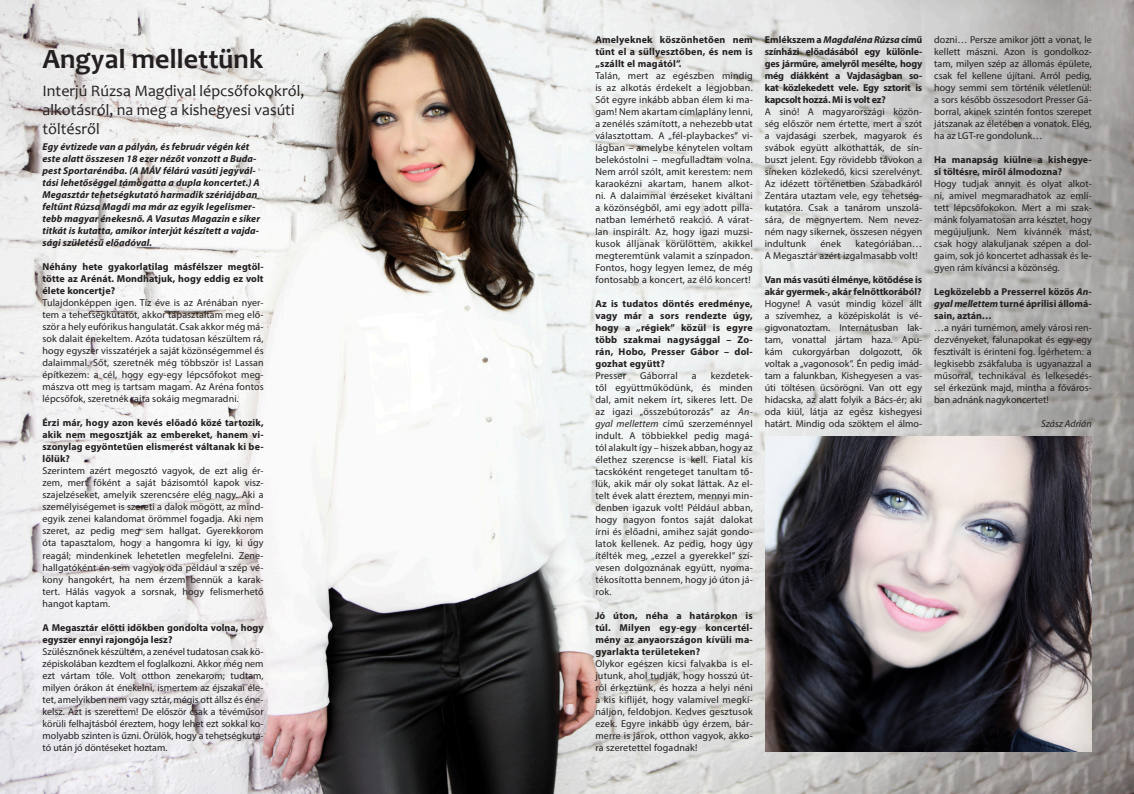
<style>
.page{position:relative;width:1134px;height:794px;background:#fff}
.page>*{position:absolute;margin:0;border:0;box-sizing:border-box;transform-origin:0 0}
.t1{font:700 28px "Candara";color:#231f20}
.t2{font:16px/19.2px "Candara";color:#231f20}
.t3{font:10px/12px "Myriad Pro";letter-spacing:.01em;color:#231f20;text-align:justify}
.t4{font:700 10px/12px "Myriad Pro";color:#231f20;text-align:justify}
.t5{font:italic 700 10px/12px "Myriad Pro";letter-spacing:.01em;color:#231f20}
.t6{font:italic 10px "Myriad Pro";color:#231f20}
.s1{font-style:italic}
</style>
<div class="page">
<img style="left:0;top:0;width:1134px;height:794px">
<img style="left:765px;top:437px;width:326px;height:314px">
<p class="t1" style="left:43px;top:41px;width:222px">Angyal mellettünk</p>
<p class="t2" style="left:43px;top:81px;width:263px">Interjú Rúzsa Magdival lépcsőfokokról, alkotásról, na meg a kishegyesi vasúti töltésről</p>
<p class="t5" style="left:43px;top:141px;width:219px">Egy évtizede van a pályán, és február végén két este alatt összesen 18 ezer nézőt vonzott a Buda&shy;pest Sportarénába. (A MÁV félárú vasúti jegyvál&shy;tási lehetőséggel támogatta a dupla koncertet.) A Megasztár tehetségkutató harmadik szériájában feltűnt Rúzsa Magdi ma már az egyik legelismer&shy;tebb magyar énekesnő. A Vasutas Magazin e siker titkát is kutatta, amikor interjút készített a vajda&shy;sági születésű előadóval.</p>
<p class="t4" style="left:43px;top:261px;width:223px">Néhány hete gyakorlatilag másfélszer megtöl&shy;tötte az Arénát. Mondhatjuk, hogy eddig ez volt élete koncertje?</p>
<p class="t3" style="left:43px;top:297px;width:223px">Tulajdonképpen igen. Tíz éve is az Arénában nyer&shy;tem a tehetségkutatót, akkor tapasztaltam meg elő&shy;ször a hely eufórikus hangulatát. Csak akkor még má&shy;sok dalait énekeltem. Azóta tudatosan készültem rá, hogy egyszer visszatérjek a saját közönségemmel és dalaimmal. Sőt, szeretnék még többször is! Lassan építkezem: a cél, hogy egy-egy lépcsőfokot meg&shy;mászva ott meg is tartsam magam. Az Aréna fontos lépcsőfok, szeretnék rajta sokáig megmaradni.</p>
<p class="t4" style="left:43px;top:417px;width:223px">Érzi már, hogy azon kevés előadó közé tartozik, akik nem megosztják az embereket, hanem vi&shy;szonylag egyöntetűen elismerést váltanak ki be&shy;lőlük?</p>
<p class="t3" style="left:43px;top:465px;width:223px">Szerintem azért megosztó vagyok, de ezt alig ér&shy;zem, mert főként a saját bázisomtól kapok vis - szajelzéseket, amelyik szerencsére elég nagy. Aki a személyiségemet is szereti a dalok mögött, az mind&shy;egyik zenei kalandomat örömmel fogadja. Aki nem szeret, az pedig meg sem hallgat. Gyerekkorom óta tapasztalom, hogy a hangomra ki így, ki úgy reagál; mindenkinek lehetetlen megfelelni. Zene&shy;hallgatóként én sem vagyok oda például a szép vé&shy;kony hangokért, ha nem érzem bennük a karak&shy;tert. Hálás vagyok a sorsnak, hogy felismerhető hangot kaptam.</p>
<p class="t4" style="left:43px;top:621px;width:223px">A Megasztár előtti időkben gondolta volna, hogy egyszer ennyi rajongója lesz?</p>
<p class="t3" style="left:43px;top:645px;width:223px">Szülésznőnek készültem, a zenével tudatosan csak kö&shy;zépiskolában kezdtem el foglalkozni. Akkor még nem ezt vártam tőle. Volt otthon zenekarom; tudtam, milyen órákon át énekelni, ismertem az éjszakai éle&shy;tet, amelyikben nem vagy sztár, mégis ott állsz és éne&shy;kelsz. Azt is szerettem! De először csak a tévéműsor körüli felhajtásból éreztem, hogy lehet ezt sokkal ko&shy;molyabb szinten is űzni. Örülök, hogy a tehetségkuta&shy;tó után jó döntéseket hoztam.</p>
<p class="t4" style="left:595px;top:33px;width:159px">Amelyeknek köszönhetően nem tűnt el a süllyesztőben, és nem is „szállt el magától”.</p>
<p class="t3" style="left:595px;top:69px;width:159px">Talán, mert az egészben mindig is az alkotás érdekelt a legjobban.<br>Sőt egyre inkább abban élem ki ma&shy;gam! Nem akartam címlaplány lenni, a zenélés számított, a nehezebb utat választottam. A „fél-playbackes” vi&shy;lágban – amelybe kénytelen voltam belekóstolni – megfulladtam volna.<br>Nem arról szólt, amit kerestem: nem karaokézni akartam, hanem alkot&shy;ni. A dalaimmal érzéseket kiváltani a közönségből, ami egy adott pilla&shy;natban lemérhető reakció. A várat&shy;lan inspirált. Az, hogy igazi muzsi&shy;kusok álljanak körülöttem, akikkel megteremtünk valamit a színpadon.<br>Fontos, hogy legyen lemez, de még fontosabb a koncert, az élő koncert!</p>
<p class="t4" style="left:595px;top:297px;width:159px">Az is tudatos döntés eredménye, vagy már a sors rendezte úgy, hogy a „régiek” közül is egyre több szakmai nagysággal – Zo&shy;rán, Hobo, Presser Gábor – dol&shy;gozhat együtt?</p>
<p class="t3" style="left:595px;top:369px;width:32px">Presser</p>
<p class="t3" style="left:640px;top:369px;width:39px">Gáborral</p>
<p class="t3" style="left:692px;top:369px;width:6px">a</p>
<p class="t3" style="left:595px;top:369px;width:159px;text-indent:115px">kezdetek&shy;től együttműködünk, és minden dal, amit nekem írt, sikeres lett. De az igazi „összebútorozás” az <span class="s1">An&shy;gyal mellettem</span> című szerzeménnyel indult. A többiekkel pedig magá&shy;tól alakult így – hiszek abban, hogy az élethez szerencse is kell. Fiatal kis tacskóként rengeteget tanultam tő&shy;lük, akik már oly sokat láttak. Az el&shy;telt évek alatt éreztem, mennyi min&shy;denben igazuk volt! Például abban, hogy nagyon fontos saját dalokat írni és előadni, amihez saját gondo&shy;latok kellenek. Az pedig, hogy úgy ítélték meg, „ezzel a gyerekkel” szí&shy;vesen dolgoznának együtt, nyoma&shy;tékosította bennem, hogy jó úton já&shy;rok.</p>
<p class="t4" style="left:595px;top:609px;width:159px">Jó úton, néha a határokon is túl. Milyen egy-egy koncertél&shy;mény az anyaországon kívüli ma&shy;gyarlakta területeken?</p>
<p class="t3" style="left:595px;top:657px;width:159px">Olykor egészen kicsi falvakba is el&shy;jutunk, ahol tudják, hogy hosszú út&shy;ról érkeztünk, és hozza a helyi néni a kis kiflijét, hogy valamivel megkí&shy;náljon, feldobjon. Kedves gesztusok ezek. Egyre inkább úgy érzem, bár&shy;merre is járok, otthon vagyok, akko&shy;ra szeretettel fogadnak!</p>
<p class="t4" style="left:765px;top:33px;width:159px">Emlékszem a <span class="s1">Magdaléna Rúzsa</span> című színházi előadásából egy különle&shy;ges járműre, amelyről mesélte, hogy még diákként a Vajdaságban so&shy;kat közlekedett vele. Egy sztorit is kapcsolt hozzá. Mi is volt ez?</p>
<p class="t3" style="left:765px;top:105px;width:159px">A sinó! A magyarországi közön&shy;ség először nem értette, mert a szót a vajdasági szerbek, magyarok és svábok együtt alkothatták, de sín&shy;buszt jelent. Egy rövidebb távokon a síneken közlekedő, kicsi szerelvényt.<br>Az idézett történetben Szabadkáról Zentára utaztam vele, egy tehetség&shy;kutatóra. Csak a tanárom unszolá&shy;sára, de megnyertem. Nem nevez&shy;ném nagy sikernek, összesen négyen indultunk</p>
<p class="t3" style="left:765px;top:237px;width:159px;text-indent:91px">kategóriában…<br>A Megasztár azért izgalmasabb volt!</p>
<p class="t4" style="left:765px;top:273px;width:159px">Van más vasúti élménye, kötődése is akár gyermek-, akár felnőttkorából?</p>
<p class="t3" style="left:765px;top:297px;width:159px">Hogyne! A vasút mindig közel állt a szívemhez, a középiskolát is vé&shy;gigvonatoztam. Internátusban lak&shy;tam, vonattal jártam haza. Apu&shy;kám cukorgyárban dolgozott, ők voltak a „vagonosok”. Én pedig imád&shy;tam a falunkban, Kishegyesen a vas&shy;úti töltésen ücsörögni. Van ott egy hidacska, az alatt folyik a Bács-ér; aki oda kiül, látja az egész kishegyesi határt. Mindig oda szöktem el álmo-</p>
<p class="t3" style="left:820px;top:237px;width:22px">ének</p>
<p class="t3" style="left:934px;top:33px;width:159px">dozni… Persze amikor jött a vonat, le kellett mászni. Azon is gondolkoz&shy;tam, milyen szép az állomás épülete, csak fel kellene újítani. Arról pedig, hogy semmi sem történik véletlenül: a sors később összesodort Presser Gá&shy;borral, akinek szintén fontos szerepet játszanak az életében a vonatok. Elég, ha az LGT-re gondolunk…</p>
<p class="t4" style="left:934px;top:153px;width:159px">Ha manapság kiülne a kishegye&shy;si töltésre, miről álmodozna?</p>
<p class="t3" style="left:934px;top:177px;width:159px">Hogy tudjak annyit és olyat alkot&shy;ni, amivel megmaradhatok az emlí&shy;tett lépcsőfokokon. Mert a mi szak&shy;mánk folyamatosan arra késztet, hogy megújuljunk. Nem kívánnék mást, csak hogy alakuljanak szépen a dol&shy;gaim, sok jó koncertet adhassak és le&shy;gyen rám kíváncsi a közönség.</p>
<p class="t4" style="left:934px;top:285px;width:159px">Legközelebb a Presserrel közös <span class="s1">An&shy;gyal mellettem</span> turné áprilisi állomá&shy;sain, aztán…</p>
<p class="t3" style="left:934px;top:321px;width:159px">…a nyári turnémon, amely városi ren&shy;dezvényeket, falunapokat és egy-egy fesztivált is érinteni fog. Ígérhetem: a legkisebb zsákfaluba is ugyanazzal a műsorral, technikával és lelkesedés&shy;sel érkezünk majd, mintha a főváros&shy;ban adnánk nagykoncertet!</p>
<p class="t6" style="left:1041px;top:417px;width:52px">Szász Adrián</p>
</div>
